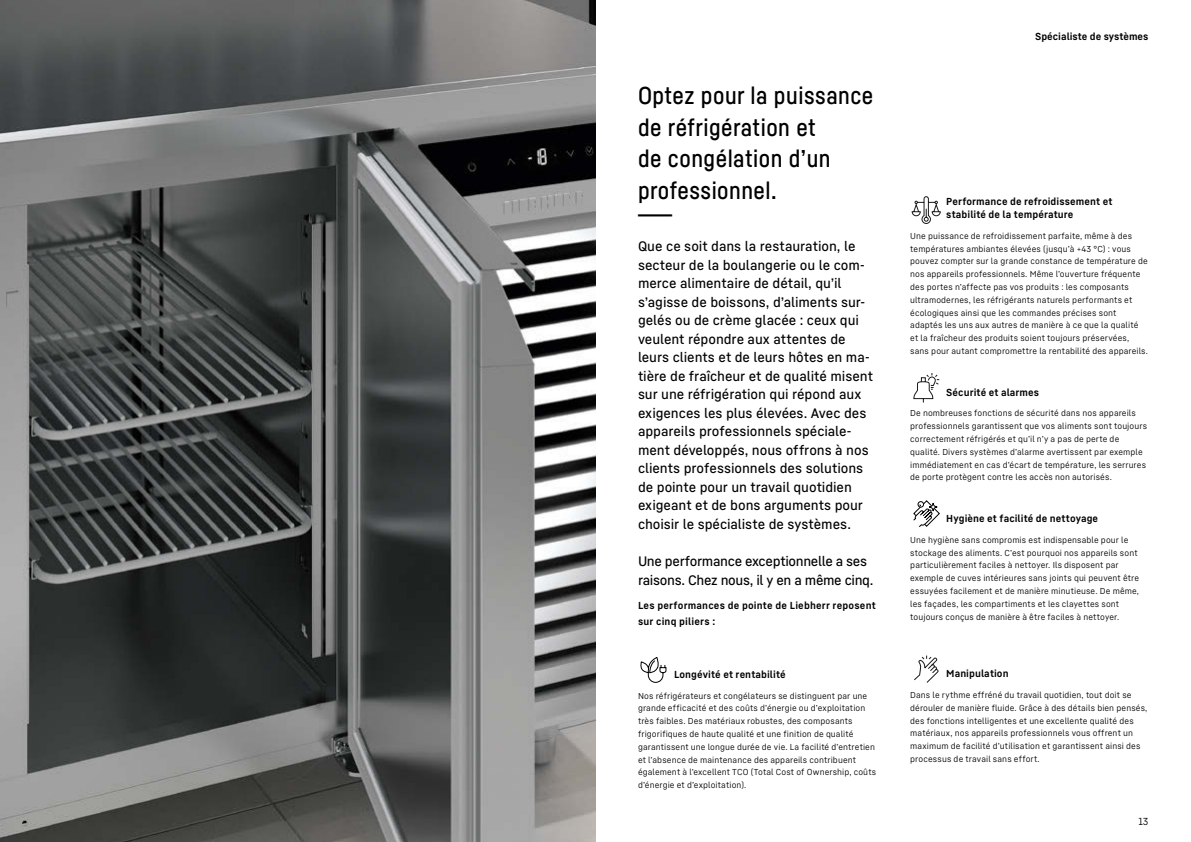
<style>
.page{position:relative;width:1191px;height:842px;background:#fff}
.page>*{position:absolute;margin:0;border:0;box-sizing:border-box;transform-origin:0 0}
.t1{font:24px/31.5px "Liebherr Head";letter-spacing:.02em;color:#000}
.t2{font:500 13.5px/18.5px "Liebherr Text";letter-spacing:-.005em;color:#000}
.t3{font:500 13.5px/18.5px "Liebherr Text";letter-spacing:-.025em;color:#000}
.t4{font:700 10px/12.8px "Liebherr Text";letter-spacing:.01em;color:#000}
.t5{font:10px "Liebherr Text";color:#000}
.t6{font:8.5px/12.8px "Liebherr Text";letter-spacing:.01em;color:#000}
.s1{font-size:8.5px;color:#fff}
</style>
<div class="page">
<img style="left:0;top:0;width:596px;height:842px">
<svg style="left:640px;top:657px;width:26px;height:26px"></svg>
<svg style="left:911px;top:196px;width:29px;height:28px"></svg>
<svg style="left:913px;top:373px;width:26px;height:29px"></svg>
<svg style="left:913px;top:500px;width:27px;height:27px"></svg>
<div style="left:928px;top:502px;width:9px;height:10px;border:1px solid #000;border-radius:50%"></div>
<svg style="left:914px;top:655px;width:24px;height:28px"></svg>
<h1 class="t1" style="left:638px;top:79px;width:237px">Optez pour la puissance de réfrigération et<br>de congélation d’un professionnel.<br>---</h1>
<p class="t2" style="left:638px;top:237px;width:236px">Que ce soit dans la restauration, le secteur de la boulangerie ou le com&shy;merce alimentaire de détail, qu’il s’agisse de boissons, d’aliments sur&shy;gelés ou de crème glacée : ceux qui veulent répondre aux attentes de leurs clients et de leurs hôtes en ma&shy;tière de fraîcheur et de qualité misent sur une réfrigération qui répond aux exigences les plus élevées. Avec des appareils professionnels spéciale&shy;ment développés, nous offrons à nos clients professionnels des solutions de pointe pour un travail quotidien exigeant et de bons arguments pour choisir le spécialiste de systèmes.</p>
<h2 class="t3" style="left:638px;top:552px;width:237px">Une performance exceptionnelle a ses raisons. Chez nous, il y en a même cinq.</h2>
<p class="t4" style="left:638px;top:597px;width:239px;line-height:16px">Les performances de pointe de Liebherr reposent sur cinq piliers :</p>
<p class="t4" style="left:674px;top:667px;width:113px">Longévité et rentabilité</p>
<p class="t6" style="left:638px;top:689px;width:240px">Nos réfrigérateurs et congélateurs se distinguent par une grande efficacité et des coûts d’énergie ou d’exploitation très faibles. Des matériaux robustes, des composants frigorifiques de haute qualité et une finition de qualité garantissent une longue durée de vie. La facilité d’entretien et l’absence de maintenance des appareils contribuent également à l’excellent TCO (Total Cost of Ownership, coûts d’énergie et d’exploitation).</p>
<p class="t4" style="left:1035px;top:30px;width:115px">Spécialiste de systèmes</p>
<p class="t4" style="left:946px;top:195px;width:168px">Performance de refroidissement et stabilité de la température</p>
<p class="t6" style="left:910px;top:229px;width:239px">Une puissance de refroidissement parfaite, même à des températures ambiantes élevées (jusqu’à +43 °C) : vous pouvez compter sur la grande constance de température de nos appareils professionnels. Même l’ouverture fréquente des portes n’affecte pas vos produits : les composants ultramodernes, les réfrigérants naturels performants et écologiques ainsi que les commandes précises sont adaptés les uns aux autres de manière à ce que la qualité et la fraîcheur des produits soient toujours préservées, sans pour autant compromettre la rentabilité des appareils.</p>
<p class="t4" style="left:946px;top:385px;width:94px">Sécurité et alarmes</p>
<p class="t6" style="left:910px;top:407px;width:238px">De nombreuses fonctions de sécurité dans nos appareils professionnels garantissent que vos aliments sont toujours correctement réfrigérés et qu’il n’y a pas de perte de qualité. Divers systèmes d’alarme avertissent par exemple immédiatement en cas d’écart de température, les serrures de porte protègent contre les accès non autorisés.</p>
<p class="t4" style="left:946px;top:512px;width:153px">Hygiène et facilité de nettoyage</p>
<p class="t6" style="left:910px;top:533px;width:230px">Une hygiène sans compromis est indispensable pour le stockage des aliments. C’est pourquoi nos appareils sont particulièrement faciles à nettoyer. Ils disposent par exemple de cuves intérieures sans joints qui peuvent être essuyées facilement et de manière minutieuse. De même, les façades, les compartiments et les clayettes sont toujours conçus de manière à être faciles à nettoyer.</p>
<p class="t4" style="left:946px;top:667px;width:125px">Manipulation <span class="s1">et équipement</span></p>
<p class="t6" style="left:910px;top:688px;width:239px">Dans le rythme effréné du travail quotidien, tout doit se dérouler de manière fluide. Grâce à des détails bien pensés, des fonctions intelligentes et une excellente qualité des matériaux, nos appareils professionnels vous offrent un maximum de facilité d’utilisation et garantissent ainsi des processus de travail sans effort.</p>
<p class="t5" style="left:1138px;top:815px;width:11px">13</p>
</div>
